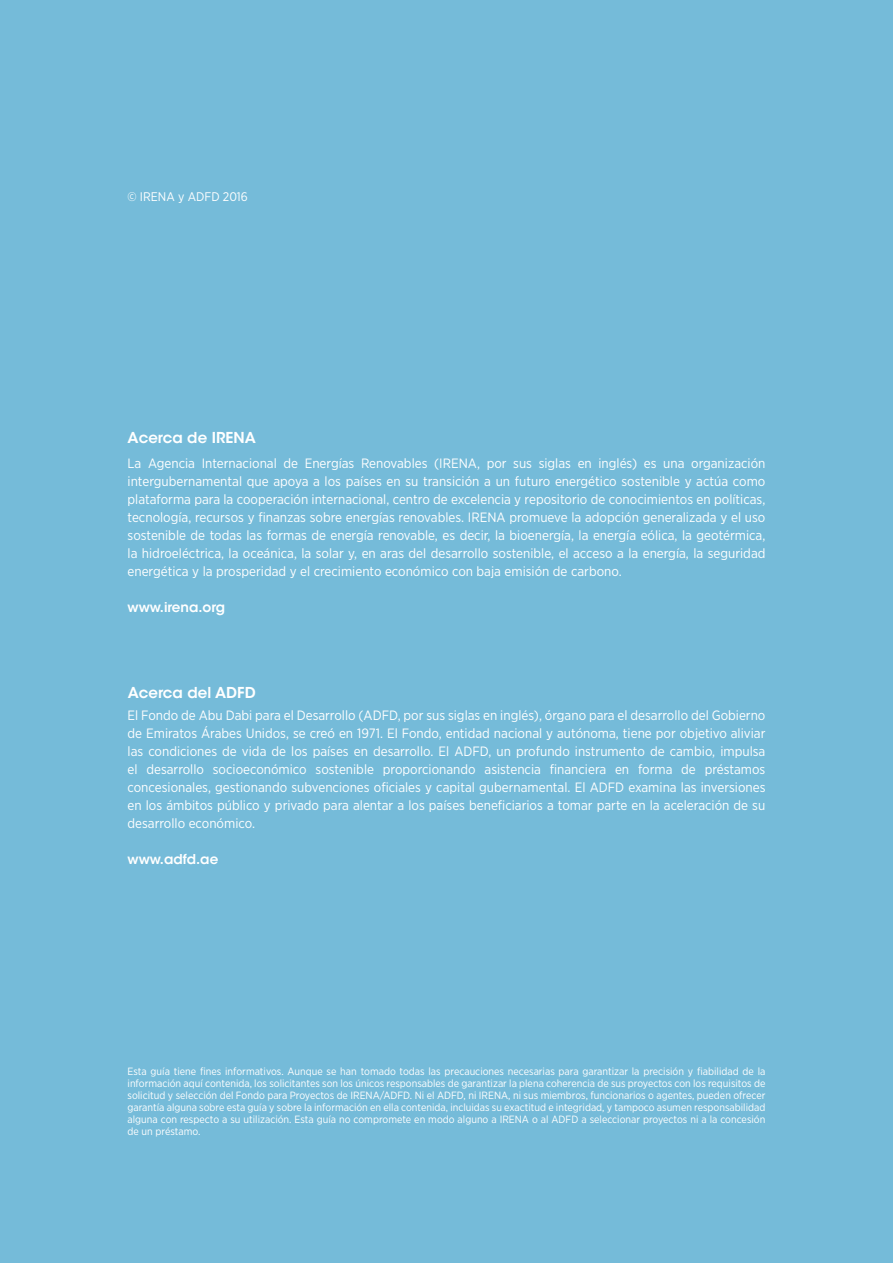
<style>
.page{position:relative;width:893px;height:1263px;background:#75bbd9}
.page>*{position:absolute;margin:0;border:0;box-sizing:border-box;transform-origin:0 0}
.t1{font:600 15px "ITC Avant Garde Std";color:#fff}
.t2{font:13.5px/18px "Gotham Narrow";color:#fff;text-align:justify}
.t3{font:600 13.5px "ITC Avant Garde Std";color:#fff}
.t4{font:12.45px "Gotham Narrow";color:#fff}
.t5{font:10.5px/12px "Gotham Narrow";color:#fff;text-align:justify}
</style>
<div class="page">
<p class="t4" style="left:128px;top:189px;width:122px">© IRENA y ADFD 2016</p>
<p class="t1" style="left:128px;top:428px;width:130px">Acerca de IRENA</p>
<p class="t2" style="left:128px;top:454px;width:639px">La Agencia Internacional de Energías Renovables (IRENA, por sus siglas en inglés) es una organización intergubernamental que apoya a los países en su transición a un futuro energético sostenible y actúa como plataforma para la cooperación internacional, centro de excelencia y repositorio de conocimientos en políticas, tecnología, recursos y finanzas sobre energías renovables. IRENA promueve la adopción generalizada y el uso sostenible de todas las formas de energía renovable, es decir, la bioenergía, la energía eólica, la geotérmica, la hidroeléctrica, la oceánica, la solar y, en aras del desarrollo sostenible, el acceso a la energía, la seguridad energética y la prosperidad y el crecimiento económico con baja emisión de carbono.</p>
<p class="t3" style="left:128px;top:599px;width:99px">www.irena.org</p>
<p class="t1" style="left:128px;top:683px;width:129px">Acerca del ADFD</p>
<p class="t2" style="left:128px;top:706px;width:639px">El Fondo de Abu Dabi para el Desarrollo (ADFD, por sus siglas en inglés), órgano para el desarrollo del Gobierno de Emiratos Árabes Unidos, se creó en 1971. El Fondo, entidad nacional y autónoma, tiene por objetivo aliviar las condiciones de vida de los países en desarrollo. El ADFD, un profundo instrumento de cambio, impulsa el desarrollo socioeconómico sostenible proporcionando asistencia financiera en forma de préstamos concesionales, gestionando subvenciones oficiales y capital gubernamental. El ADFD examina las inversiones en los ámbitos público y privado para alentar a los países beneficiarios a tomar parte en la aceleración de su desarrollo económico.</p>
<p class="t3" style="left:128px;top:850px;width:92px">www.adfd.ae</p>
<p class="t5" style="left:128px;top:1065px;width:639px">Esta guía tiene fines informativos. Aunque se han tomado todas las precauciones necesarias para garantizar la precisión y fiabilidad de la información aquí contenida, los solicitantes son los únicos responsables de garantizar la plena coherencia de sus proyectos con los requisitos de solicitud y selección del Fondo para Proyectos de IRENA/ADFD. Ni el ADFD, ni IRENA, ni sus miembros, funcionarios o agentes, pueden ofrecer garantía alguna sobre esta guía y sobre la información en ella contenida, incluidas su exactitud e integridad, y tampoco asumen responsabilidad alguna con respecto a su utilización. Esta guía no compromete en modo alguno a IRENA o al ADFD a seleccionar proyectos ni a la concesión de un préstamo.</p>
</div>
